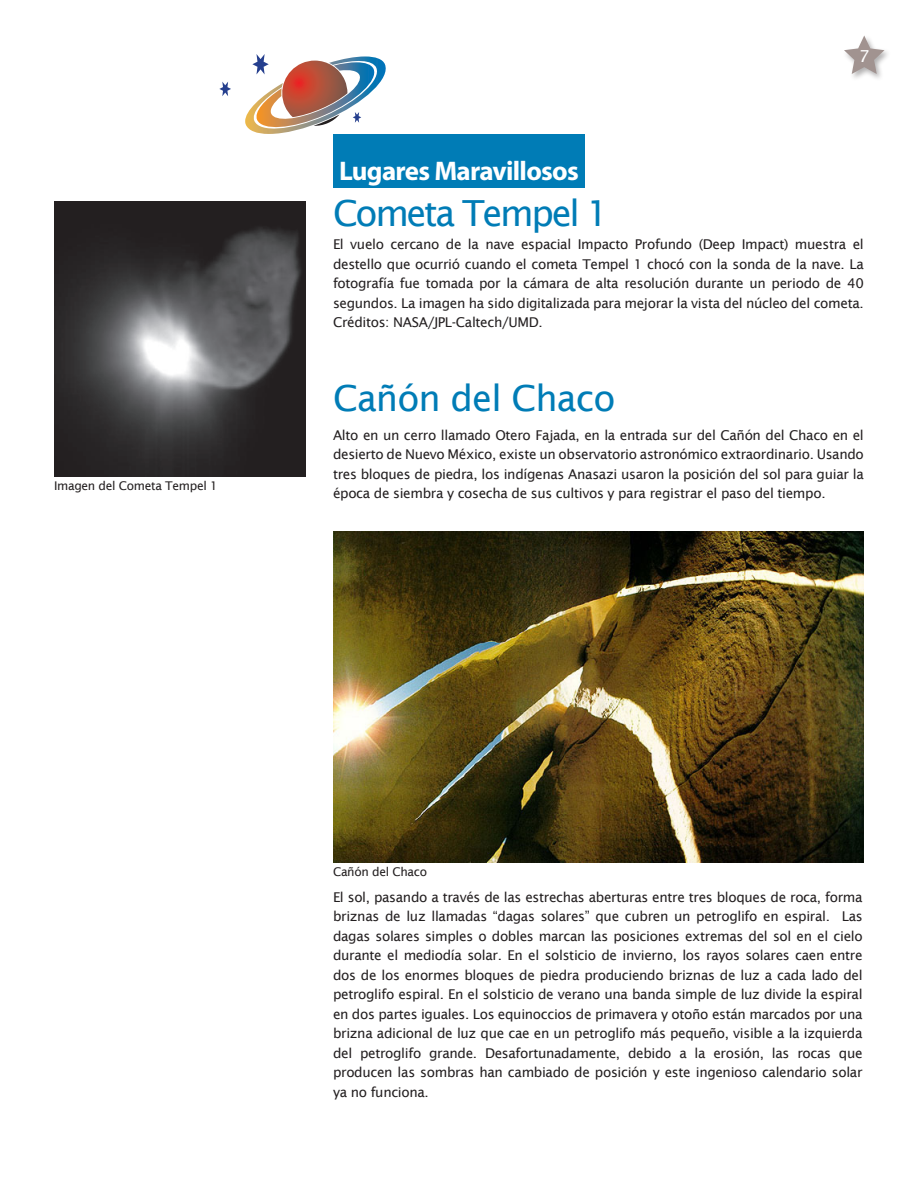
<style>
.page{position:relative;width:918px;height:1188px;background:#fff}
.page>*{position:absolute;margin:0;border:0;box-sizing:border-box;transform-origin:0 0}
.Text{font:36px "Lucida Sans";letter-spacing:-.065em;color:#007cb6}
.Text-2{font:36px "Lucida Sans";letter-spacing:-.025em;color:#007cb6}
.Text-3{font:700 27px "Myriad";letter-spacing:-.025em;color:#fff}
.Text_Bulleted{font:16.5px "Lucida Sans";color:#fff}
.Text-4{font:13.5px/19.5px "Lucida Sans";letter-spacing:-.025em;color:#231f20;text-align:justify}
.Text-5{font:12px "Lucida Sans";letter-spacing:-.025em;color:#231f20}
</style>
<div class="page">
<img style="left:54px;top:202px;width:252px;height:274px">
<div style="left:333px;top:135px;width:251px;height:53px;background:#007cb6"></div>
<img style="left:333px;top:531px;width:531px;height:331px">
<div style="left:843px;top:34px;width:49px;height:48px;background:#231f20;opacity:.35"></div>
<svg style="left:844px;top:36px;width:40px;height:38px"></svg>
<svg style="left:219px;top:82px;width:12px;height:14px"></svg>
<img style="left:245px;top:54px;width:141px;height:80px">
<p class="Text-5" style="left:54px;top:479px;width:165px">Imagen del Cometa Tempel 1</p>
<p class="Text-3" style="left:339px;top:157px;width:241px">Lugares Maravillosos</p>
<p class="Text_Bulleted" style="left:859px;top:47px;width:12px">7</p>
<p class="Text" style="left:333px;top:193px;width:278px">Cometa Tempel 1</p>
<p class="Text-4" style="left:333px;top:235px;width:532px">El vuelo cercano de la nave espacial Impacto Profundo (Deep Impact) muestra el destello que ocurrió cuando el cometa Tempel 1 chocó con la sonda de la nave. La fotografía fue tomada por la cámara de alta resolución durante un periodo de 40 segundos. La imagen ha sido digitalizada para mejorar la vista del núcleo del cometa.<br>Créditos: NASA/JPL-Caltech/UMD.</p>
<p class="Text-2" style="left:333px;top:378px;width:284px">Cañón del Chaco</p>
<p class="Text-4" style="left:333px;top:425px;width:532px">Alto en un cerro llamado Otero Fajada, en la entrada sur del Cañón del Chaco en el desierto de Nuevo México, existe un observatorio astronómico extraordinario. Usando tres bloques de piedra, los indígenas Anasazi usaron la posición del sol para guiar la época de siembra y cosecha de sus cultivos y para registrar el paso del tiempo.</p>
<p class="Text-5" style="left:333px;top:865px;width:96px">Cañón del Chaco</p>
<p class="Text-4" style="left:333px;top:887px;width:531px">El sol, pasando a través de las estrechas aberturas entre tres bloques de roca, forma briznas de luz llamadas “dagas solares” que cubren un petroglifo en espiral. Las dagas solares simples o dobles marcan las posiciones extremas del sol en el cielo durante el mediodía solar. En el solsticio de invierno, los rayos solares caen entre dos de los enormes bloques de piedra produciendo briznas de luz a cada lado del petroglifo espiral. En el solsticio de verano una banda simple de luz divide la espiral en dos partes iguales. Los equinoccios de primavera y otoño están marcados por una brizna adicional de luz que cae en un petroglifo más pequeño, visible a la izquierda del petroglifo grande. Desafortunadamente, debido a la erosión, las rocas que producen las sombras han cambiado de posición y este ingenioso calendario solar ya no funciona.</p>
</div>
